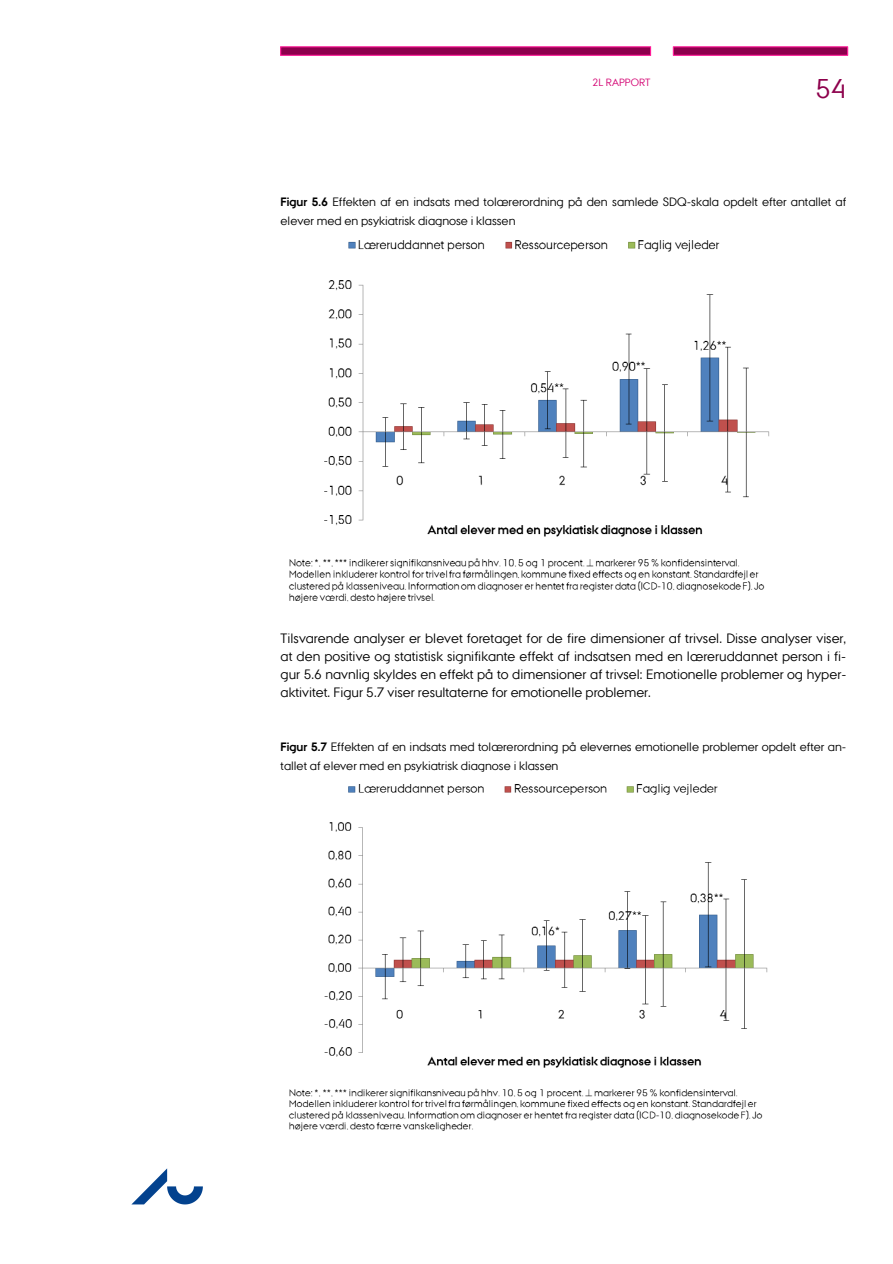
<style>
.page{position:relative;width:893px;height:1264px;background:#fff}
.page>*{position:absolute;margin:0;border:0;box-sizing:border-box;transform-origin:0 0}
.t1{font:27px "AU Passata";color:#8d004c}
.t2{font:13.5px/18px "AU Passata";letter-spacing:.005em;color:#000;text-align:justify}
.t3{font:12px/18.3px "AU Passata";color:#000}
.t4{font:10.5px "AU Passata";letter-spacing:.005em;color:#d30072}
.s1{font-weight:700}
</style>
<div class="page">
<svg style="left:132px;top:1168px;width:71px;height:36px"></svg>
<div style="left:673px;top:46px;width:175px;height:10px;background:#8d004d;border:1px solid #ff1b97"></div>
<div style="left:280px;top:46px;width:371px;height:10px;background:#8d004d;border:1px solid #ff1b97"></div>
<img style="left:289px;top:240px;width:481px;height:363px">
<img style="left:288px;top:784px;width:480px;height:347px">
<p class="t4" style="left:593px;top:76px;width:59px">2L RAPPORT</p>
<h1 class="t1" style="left:815px;top:73px;width:32px">54</h1>
<p class="t3" style="left:281px;top:193px;width:567px"><span class="s1">Figur 5.6</span> Effekten af en indsats med tolærerordning på den samlede SDQ-skala opdelt efter antallet af elever med en psykiatrisk diagnose i klassen</p>
<p class="t2" style="left:281px;top:629px;width:567px">Tilsvarende analyser er blevet foretaget for de fire dimensioner af trivsel. Disse analyser viser, at den positive og statistisk signifikante effekt af indsatsen med en læreruddannet person i fi&shy;gur 5.6 navnlig skyldes en effekt på to dimensioner af trivsel: Emotionelle problemer og hyper&shy;aktivitet. Figur 5.7 viser resultaterne for emotionelle problemer.</p>
<p class="t3" style="left:281px;top:737px;width:567px"><span class="s1">Figur 5.7</span> Effekten af en indsats med tolærerordning på elevernes emotionelle problemer opdelt efter an&shy;tallet af elever med en psykiatrisk diagnose i klassen</p>
</div>
